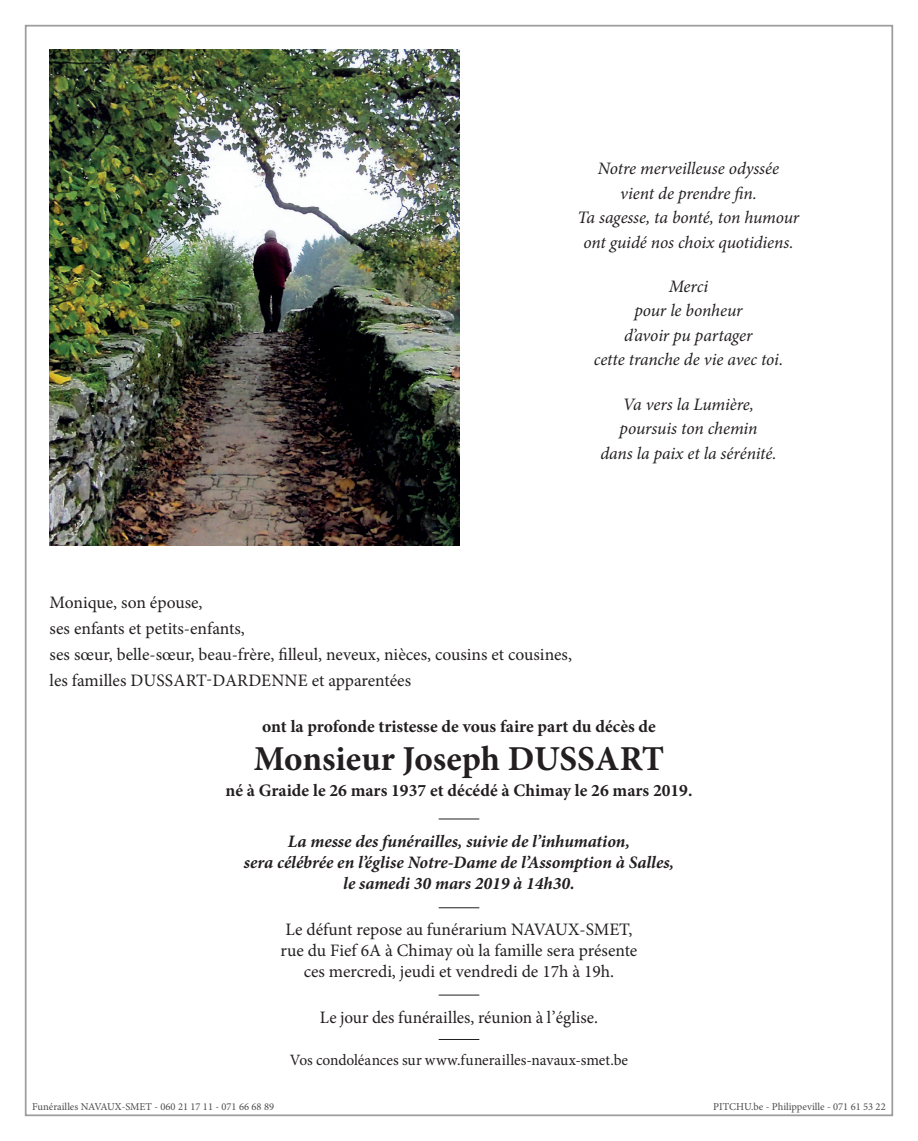
<style>
.page{position:relative;width:918px;height:1141px;background:#fff}
.page>*{position:absolute;margin:0;border:0;box-sizing:border-box;transform-origin:0 0}
.t1{font:700 35px "Minion Pro";color:#231f20}
.t2{font:17.5px/25.9px "Minion Pro";color:#231f20}
.t3{font:italic 17.5px/24.5px "Minion Pro";letter-spacing:-.005em;color:#231f20;text-align:center}
.t4{font:italic 700 17.5px/21px "Minion Pro";color:#231f20;text-align:center}
.t5{font:700 17.5px "Minion Pro";color:#231f20}
.t6{font:15.75px "Minion Pro";color:#231f20}
.t7{font:10.5px "Minion Pro";color:#4d4b4d}
</style>
<div class="page">
<img style="left:50px;top:50px;width:409px;height:496px">
<hr style="left:439px;top:819px;width:40px;height:1px;background:#231f20">
<hr style="left:439px;top:907px;width:40px;height:1px;background:#231f20">
<hr style="left:439px;top:995px;width:40px;height:1px;background:#231f20">
<hr style="left:439px;top:1039px;width:40px;height:1px;background:#231f20">
<p class="t3" style="left:577px;top:156px;width:223px">Notre merveilleuse odyssée<br>vient de prendre fin.<br>Ta sagesse, ta bonté, ton humour ont guidé nos choix quotidiens.</p>
<p class="t3" style="left:594px;top:274px;width:191px">Merci<br>pour le bonheur<br>d’avoir pu partager<br>cette tranche de vie avec toi.</p>
<p class="t3" style="left:600px;top:392px;width:177px">Va vers la Lumière, poursuis ton chemin<br>dans la paix et la sérénité.</p>
<p class="t2" style="left:50px;top:590px;width:524px">Monique, son épouse,<br>ses enfants et petits-enfants,<br>ses sœur, belle-sœur, beau-frère, filleul, neveux, nièces, cousins et cousines, les familles DUSSART-DARDENNE et apparentées</p>
<p class="t5" style="left:262px;top:714px;width:395px">ont la profonde tristesse de vous faire part du décès de</p>
<h1 class="t1" style="left:254px;top:734px;width:412px">Monsieur Joseph DUSSART</h1>
<p class="t5" style="left:225px;top:778px;width:468px">né à Graide le 26 mars 1937 et décédé à Chimay le 26 mars 2019.</p>
<p class="t4" style="left:244px;top:831px;width:432px">La messe des funérailles, suivie de l’inhumation,<br>sera célébrée en l’église Notre-Dame de l’Assomption à Salles, le samedi 30 mars 2019 à 14h30.</p>
<p class="t2" style="left:280px;top:919px;width:358px;line-height:21px;text-align:center">Le défunt repose au funérarium NAVAUX-SMET, rue du Fief 6A à Chimay où la famille sera présente ces mercredi, jeudi et vendredi de 17h à 19h.</p>
<p class="t2" style="left:320px;top:1004px;width:279px">Le jour des funérailles, réunion à l’église.</p>
<p class="t6" style="left:290px;top:1049px;width:340px">Vos condoléances sur www.funerailles-navaux-smet.be</p>
<p class="t7" style="left:32px;top:1100px;width:243px">Funérailles NAVAUX-SMET - 060 21 17 11 - 071 66 68 89</p>
<p class="t7" style="left:713px;top:1100px;width:174px">PITCHU.be - Philippeville - 071 61 53 22</p>
</div>
